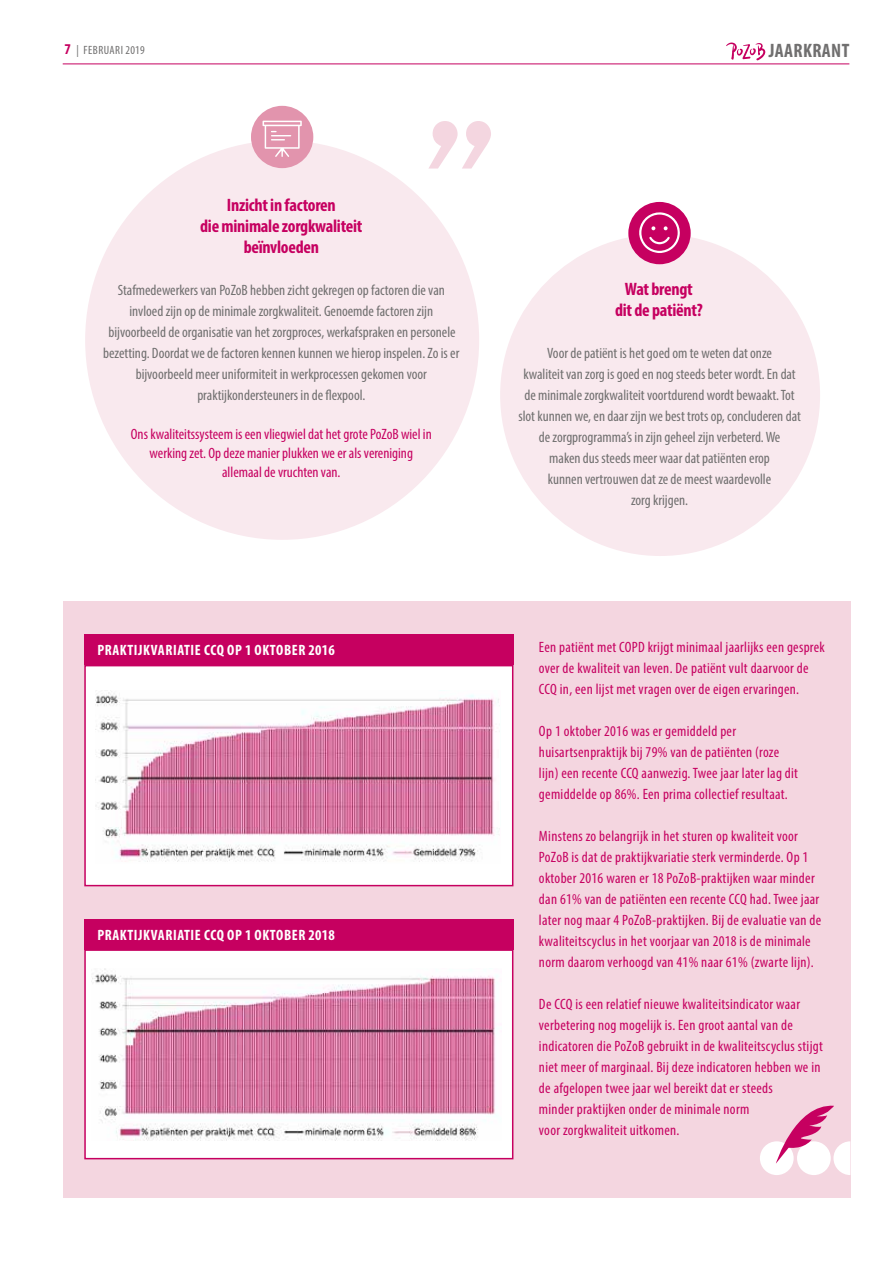
<style>
.page{position:relative;width:893px;height:1263px;background:#fff}
.page>*{position:absolute;margin:0;border:0;box-sizing:border-box;transform-origin:0 0}
.t1{font:700 condensed 19.5px "Myriad Pro";letter-spacing:.02em;color:#706f6f}
.t2{font:700 condensed 18px/21px "Myriad Pro";letter-spacing:-.015em;color:#c60060;text-align:center}
.t3{font:condensed 15px/21px "Myriad Pro";letter-spacing:.02em;color:#c60060}
.t4{font:condensed 15px/21px "Myriad Pro";color:#706f6f;text-align:center}
.t5{font:condensed 15px/18.8px "Myriad Pro";color:#c60060;text-align:center}
.t6{font:700 condensed 15px "Myriad Pro";letter-spacing:.04em;color:#fff}
.t7{font:condensed 12px "Myriad Pro";letter-spacing:.04em;color:#706f6f}
.s1{font-weight:700;font-size:15px;color:#c60060}
</style>
<div class="page">
<div style="left:63px;top:601px;width:787px;height:597px;background:#f4d6e0"></div>
<div style="left:84px;top:949px;width:429px;height:210px;background:#fff;border:2px solid #c60060"></div>
<div style="left:84px;top:665px;width:429px;height:221px;background:#fff;border:2px solid #c60060"></div>
<hr style="left:63px;top:64px;width:786px;height:1px;background:#c60060">
<svg style="left:726px;top:43px;width:39px;height:18px"></svg>
<img style="left:96px;top:692px;width:404px;height:170px">
<img style="left:92px;top:969px;width:405px;height:171px">
<div style="left:84px;top:919px;width:429px;height:30px;background:#c60060"></div>
<div style="left:84px;top:634px;width:429px;height:30px;background:#c60060"></div>
<div style="left:760px;top:1141px;width:34px;height:34px;background:#fff;border-radius:50%"></div>
<svg style="left:776px;top:1106px;width:74px;height:69px"></svg>
<svg style="left:429px;top:121px;width:62px;height:48px"></svg>
<div style="left:500px;top:234px;width:320px;height:322px;background:#f9e9ee;border-radius:50%"></div>
<div style="left:85px;top:140px;width:394px;height:400px;background:#f9e9ee;border-radius:50%"></div>
<div style="left:628px;top:202px;width:63px;height:62px;background:#c60060;border-radius:50%"></div>
<div style="left:251px;top:106px;width:62px;height:62px;background:#e294ad;border-radius:50%"></div>
<svg style="left:263px;top:121px;width:39px;height:36px"></svg>
<svg style="left:639px;top:212px;width:41px;height:41px"></svg>
<p class="t7" style="left:65px;top:43px;width:82px"><span class="s1">7</span> | FEBRUARI 2019</p>
<h1 class="t1" style="left:769px;top:38px;width:82px">JAARKRANT</h1>
<p class="t2" style="left:200px;top:194px;width:164px">Inzicht in factoren<br>die minimale zorgkwaliteit beïnvloeden</p>
<p class="t4" style="left:103px;top:279px;width:358px">Stafmedewerkers van PoZoB hebben zicht gekregen op factoren die van invloed zijn op de minimale zorgkwaliteit. Genoemde factoren zijn bijvoorbeeld de organisatie van het zorgproces, werkafspraken en personele bezetting. Doordat we de factoren kennen kunnen we hierop inspelen. Zo is er bijvoorbeeld meer uniformiteit in werkprocessen gekomen voor praktijkondersteuners in de flexpool.</p>
<p class="t5" style="left:131px;top:425px;width:302px">Ons kwaliteitssysteem is een vliegwiel dat het grote PoZoB wiel in werking zet. Op deze manier plukken we er als vereniging allemaal de vruchten van.</p>
<p class="t2" style="left:615px;top:278px;width:89px">Wat brengt dit de patiënt?</p>
<p class="t4" style="left:518px;top:342px;width:284px">Voor de patiënt is het goed om te weten dat onze<br>kwaliteit van zorg is goed en nog steeds beter wordt. En dat de minimale zorgkwaliteit voortdurend wordt bewaakt. Tot slot kunnen we, en daar zijn we best trots op, concluderen dat de zorgprogramma’s in zijn geheel zijn verbeterd. We<br>maken dus steeds meer waar dat patiënten erop<br>kunnen vertrouwen dat ze de meest waardevolle<br>zorg krijgen.</p>
<p class="t6" style="left:97px;top:640px;width:239px">PRAKTIJKVARIATIE CCQ OP 1 OKTOBER 2016</p>
<p class="t3" style="left:539px;top:636px;width:287px">Een patiënt met COPD krijgt minimaal jaarlijks een gesprek over de kwaliteit van leven. De patiënt vult daarvoor de<br>CCQ in, een lijst met vragen over de eigen ervaringen.</p>
<p class="t3" style="left:539px;top:720px;width:261px">Op 1 oktober 2016 was er gemiddeld per huisartsenpraktijk bij 79% van de patiënten (roze lijn) een recente CCQ aanwezig. Twee jaar later lag dit gemiddelde op 86%. Een prima collectief resultaat.</p>
<p class="t3" style="left:539px;top:825px;width:284px">Minstens zo belangrijk in het sturen op kwaliteit voor PoZoB is dat de praktijkvariatie sterk verminderde. Op 1 oktober 2016 waren er 18 PoZoB-praktijken waar minder dan 61% van de patiënten een recente CCQ had. Twee jaar later nog maar 4 PoZoB-praktijken. Bij de evaluatie van de kwaliteitscyclus in het voorjaar van 2018 is de minimale norm daarom verhoogd van 41% naar 61% (zwarte lijn).</p>
<p class="t3" style="left:539px;top:993px;width:285px">De CCQ is een relatief nieuwe kwaliteitsindicator waar verbetering nog mogelijk is. Een groot aantal van de indicatoren die PoZoB gebruikt in de kwaliteitscyclus stijgt niet meer of marginaal. Bij deze indicatoren hebben we in de afgelopen twee jaar wel bereikt dat er steeds<br>minder praktijken onder de minimale norm<br>voor zorgkwaliteit uitkomen.</p>
<p class="t6" style="left:97px;top:925px;width:239px">PRAKTIJKVARIATIE CCQ OP 1 OKTOBER 2018</p>
</div>
